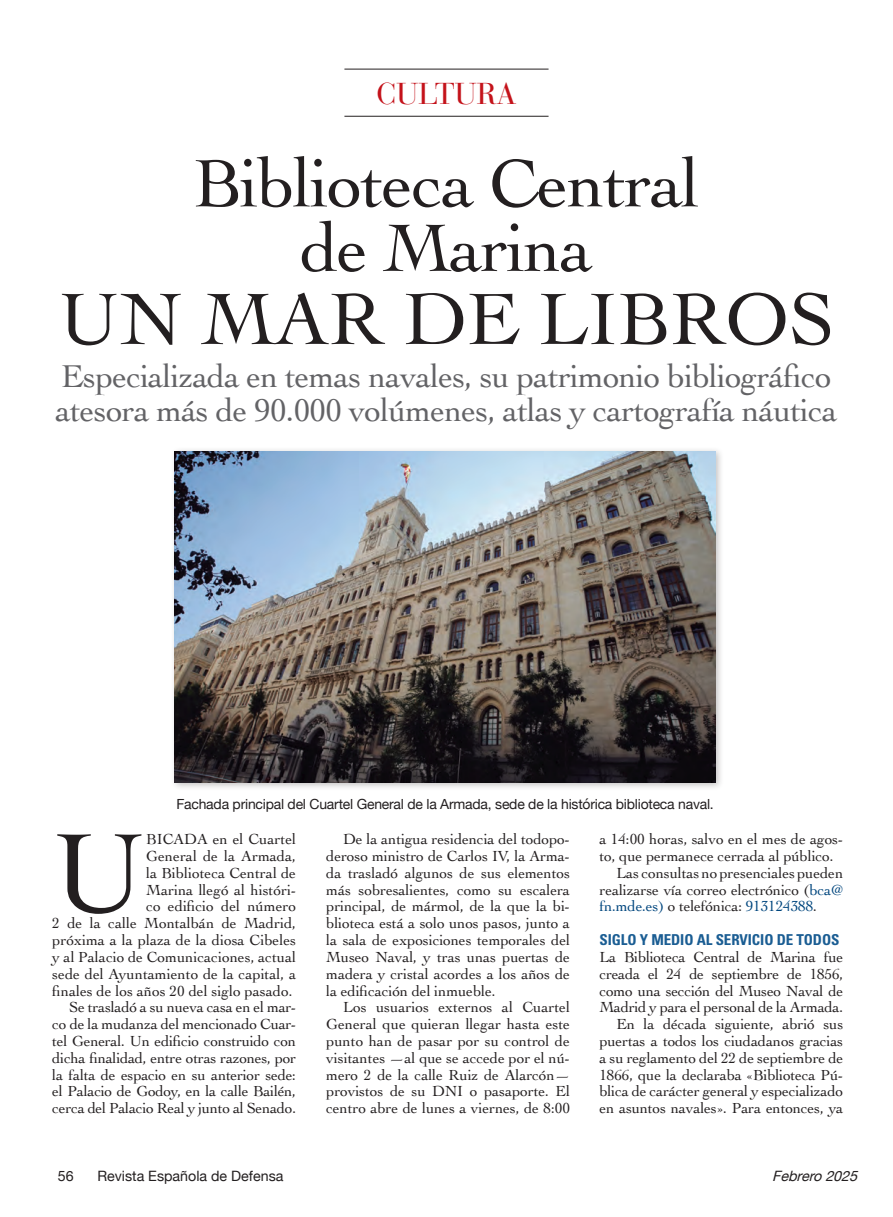
<style>
.page{position:relative;width:893px;height:1217px;background:#fff}
.page>*{position:absolute;margin:0;border:0;box-sizing:border-box;transform-origin:0 0}
.Texto_general{font:118.05px "Cochin";color:#231f20}
.Título_B{font:76.5px "Cochin";color:#231f20}
.Título_B-2{font:70.5px/64.5px "Cochin";letter-spacing:-.02em;color:#231f20;text-align:center}
.Entradilla{font:33px/34.5px "Cochin";letter-spacing:-.02em;color:#636366}
.Título_B-3{font:30px "Bauer Bodoni";color:#c4121a}
.Texto_general-2{font:15.3px/16.8px "Cochin";letter-spacing:-.005em;color:#231f20;text-align:justify}
.Ladillo{font:700 condensed 15px "Univers";letter-spacing:-.005em;color:#1a5d93}
.t1{font:14.25px "Helvetica Neue";color:#231f20}
.t2{font:italic 14.25px "Helvetica Neue";color:#231f20}
.Título_B-4{font:13.95px "Helvetica Neue";letter-spacing:-.015em;color:#231f20}
.s1{color:#00467e}
</style>
<div class="page">
<hr style="left:344px;top:116px;width:205px;height:1px;background:#231f20">
<hr style="left:344px;top:69px;width:205px;height:1px;background:#231f20">
<div style="left:170px;top:446px;width:554px;height:345px;background:#231f20;opacity:.27"></div>
<img style="left:175px;top:451px;width:540px;height:331px">
<p class="Título_B-3" style="left:376px;top:76px;width:142px">CULTURA</p>
<p class="Título_B-2" style="left:193px;top:148px;width:508px">Biblioteca Central de Marina</p>
<p class="Título_B" style="left:59px;top:267px;width:777px">UN MAR DE LIBROS</p>
<p class="Entradilla" style="left:56px;top:357px;width:783px">Especializada en temas navales, su patrimonio bibliográfico atesora más de 90.000 volúmenes, atlas y cartografía náutica</p>
<p class="Título_B-4" style="left:176px;top:793px;width:539px">Fachada principal del Cuartel General de la Armada, sede de la histórica biblioteca naval.</p>
<p class="Texto_general-2" style="left:52px;top:830px;width:245px;text-align:right">BICADA en el Cuartel<br>General de la Armada,<br>la Biblioteca Central de<br>Marina llegó al históri-<br>co edificio del número<br>2 de la calle Montalbán de Madrid, próxima a la plaza de la diosa Cibeles y al Palacio de Comunicaciones, actual sede del Ayuntamiento de la capital, a finales de los años 20 del siglo pasado.</p>
<p class="Texto_general-2" style="left:52px;top:998px;width:245px;text-indent:17px">Se trasladó a su nueva casa en el mar&shy;co de la mudanza del mencionado Cuar&shy;tel General. Un edificio construido con dicha finalidad, entre otras razones, por la falta de espacio en su anterior sede: el Palacio de Godoy, en la calle Bailén, cerca del Palacio Real y junto al Senado.</p>
<p class="Texto_general" style="left:52px;top:793px;width:95px">U</p>
<p class="Texto_general-2" style="left:326px;top:830px;width:245px;text-indent:17px">De la antigua residencia del todopo&shy;deroso ministro de Carlos IV, la Arma&shy;da trasladó algunos de sus elementos más sobresalientes, como su escalera principal, de mármol, de la que la bi&shy;blioteca está a solo unos pasos, junto a la sala de exposiciones temporales del Museo Naval, y tras unas puertas de madera y cristal acordes a los años de la edificación del inmueble.</p>
<p class="Texto_general-2" style="left:326px;top:998px;width:245px;text-indent:17px">Los usuarios externos al Cuartel General que quieran llegar hasta este punto han de pasar por su control de visitantes —al que se accede por el nú&shy;mero 2 de la calle Ruiz de Alarcón— provistos de su DNI o pasaporte. El centro abre de lunes a viernes, de 8:00</p>
<p class="Texto_general-2" style="left:599px;top:830px;width:245px">a 14:00 horas, salvo en el mes de agos&shy;to, que permanece cerrada al público.</p>
<p class="Texto_general-2" style="left:599px;top:863px;width:245px;text-indent:17px">Las consultas no presenciales pueden realizarse vía correo electrónico (<span class="s1">bca@ fn.mde.es)</span> o telefónica: <span class="s1">913124388</span>.</p>
<p class="Ladillo" style="left:599px;top:930px;width:242px">SIGLO Y MEDIO AL SERVICIO DE TODOS</p>
<p class="Texto_general-2" style="left:599px;top:947px;width:245px">La Biblioteca Central de Marina fue creada el 24 de septiembre de 1856, como una sección del Museo Naval de Madrid y para el personal de la Armada.</p>
<p class="Texto_general-2" style="left:599px;top:1014px;width:245px;text-indent:17px">En la década siguiente, abrió sus puertas a todos los ciudadanos gracias a su reglamento del 22 de septiembre de 1866, que la declaraba «Biblioteca Pú&shy;blica de carácter general y especializado en asuntos navales». Para entonces, ya</p>
<p class="t1" style="left:58px;top:1165px;width:17px">56</p>
<p class="t1" style="left:97px;top:1165px;width:188px">Revista Española de Defensa</p>
<p class="t2" style="left:772px;top:1165px;width:92px">Febrero2025</p>
</div>
